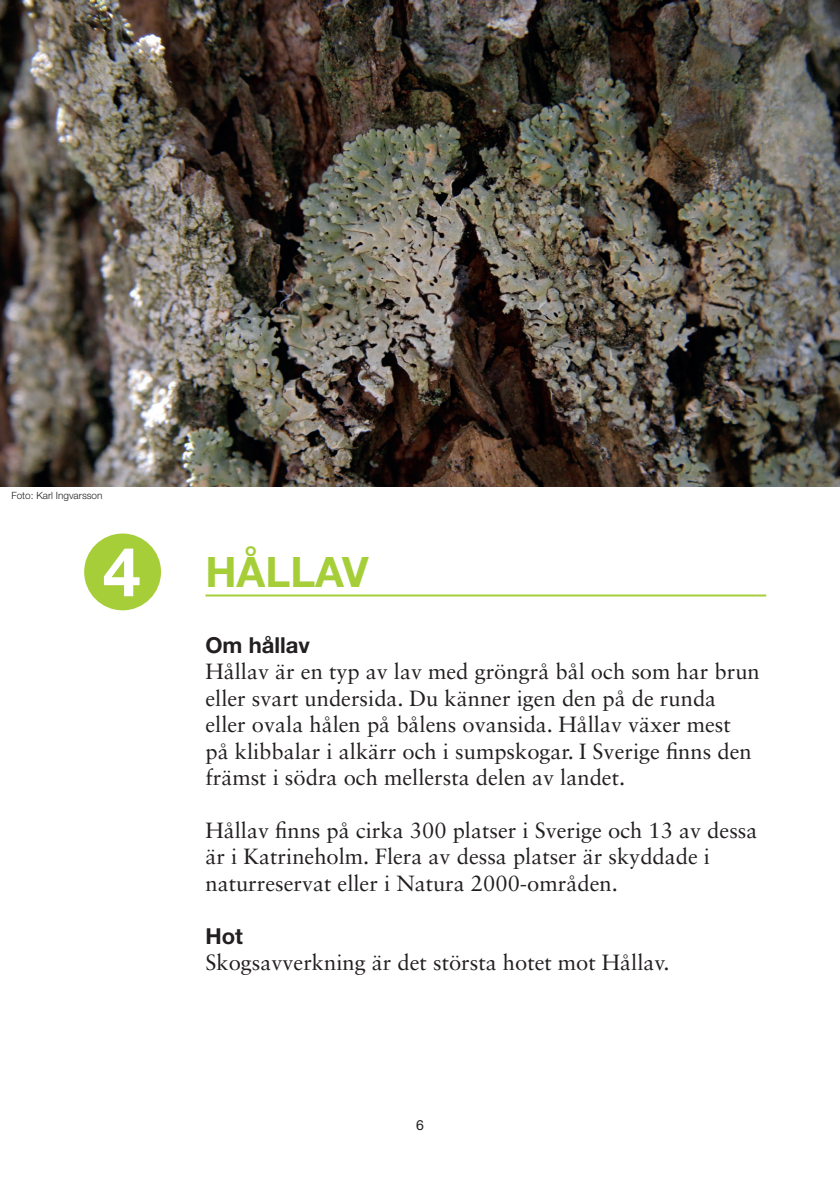
<style>
.page{position:relative;width:840px;height:1191px;background:#fff}
.page>*{position:absolute;margin:0;border:0;box-sizing:border-box;transform-origin:0 0}
.t1{font:700 42px "Helvetica Neue LT Std";color:#a6ce39}
.t2{font:22px/26.4px "Sabon LT Std";color:#231f20}
.t3{font:700 22px "Helvetica Neue LT Std";color:#231f20}
.t4{font:14px "Helvetica Neue LT Std";color:#231f20}
.t5{font:300 10px "Helvetica Neue LT Std";color:#231f20}
.s1{font-size:68px;color:#fff}
</style>
<div class="page">
<img style="left:0;top:0;width:839px;height:486px">
<div style="left:84px;top:533px;width:77px;height:77px;background:#a6ce39;border-radius:50%"></div>
<hr style="left:205px;top:594px;width:560px;height:2px;background:#a6ce39">
<p class="t5" style="left:11px;top:489px;width:93px">Foto: Karl Ingvarsson</p>
<h1 class="t1" style="left:103px;top:546px;width:267px"><span class="s1">4</span> HÅLLAV</h1>
<p class="t3" style="left:205px;top:631px;width:106px">Om hållav</p>
<p class="t2" style="left:205px;top:658px;width:555px">Hållav är en typ av lav med gröngrå bål och som har brun eller svart undersida. Du känner igen den på de runda eller ovala hålen på bålens ovansida. Hållav växer mest<br>på klibbalar i alkärr och i sumpskogar. I Sverige finns den främst i södra och mellersta delen av landet.</p>
<p class="t2" style="left:205px;top:817px;width:553px">Hållav finns på cirka 300 platser i Sverige och 13 av dessa är i Katrineholm. Flera av dessa platser är skyddade i naturreservat eller i Natura 2000-områden.</p>
<p class="t3" style="left:205px;top:922px;width:39px">Hot</p>
<p class="t2" style="left:205px;top:949px;width:465px">Skogsavverkning är det största hotet mot Hållav.</p>
<p class="t4" style="left:416px;top:1117px;width:9px">6</p>
</div>
